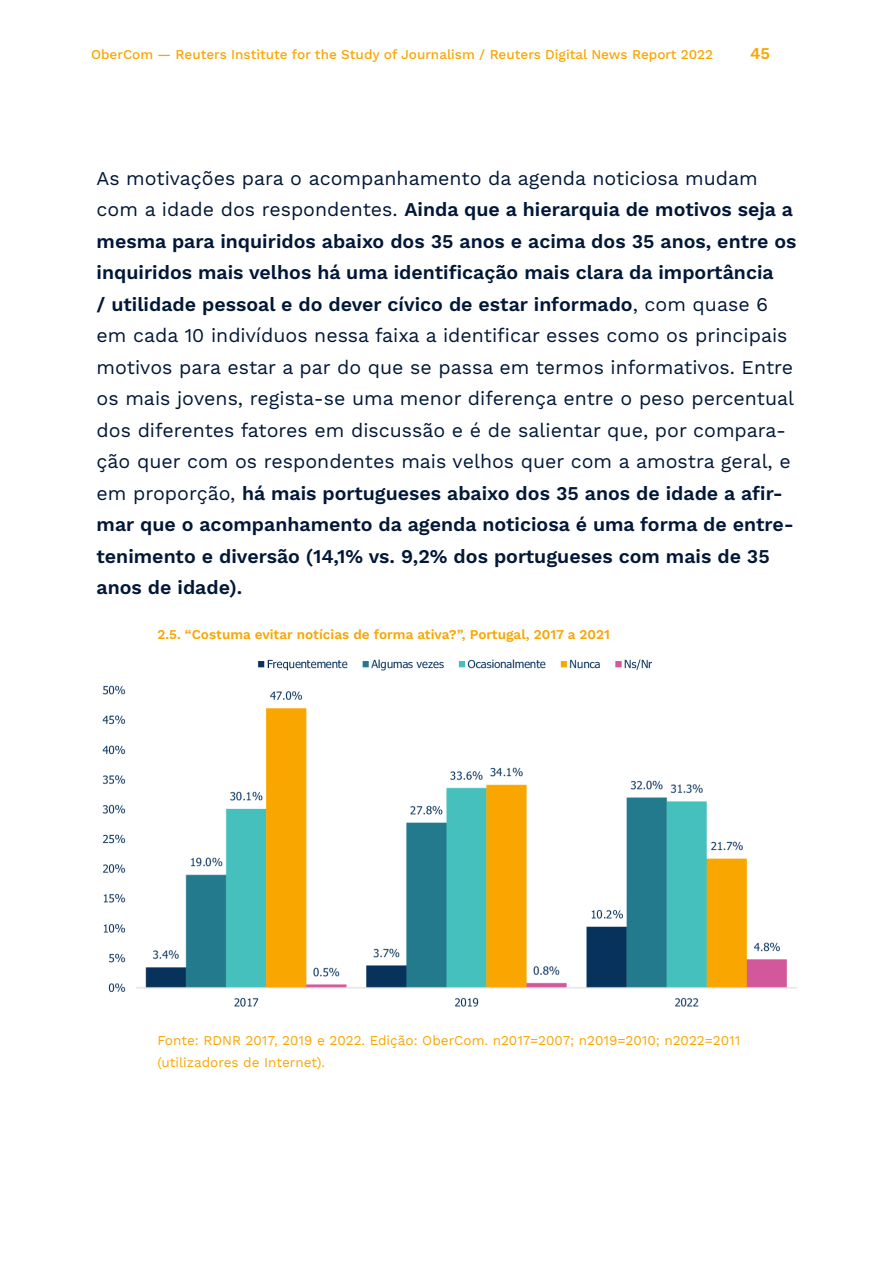
<style>
.page{position:relative;width:893px;height:1263px;background:#fff}
.page>*{position:absolute;margin:0;border:0;box-sizing:border-box;transform-origin:0 0}
.t1{font:19.5px/31.5px "Work Sans";color:#001737}
.t2{font:600 16.5px "Work Sans";color:#f9a600}
.t3{font:13.5px/22.5px "Work Sans";color:#f9a600}
.t4{font:500 13.5px "Work Sans";color:#f9a600}
.t5{font:600 13.5px "Work Sans";color:#f9a600}
.s1{font-weight:600}
</style>
<div class="page">
<img style="left:102px;top:659px;width:695px;height:348px">
<p class="t4" style="left:91px;top:47px;width:624px">OberCom — Reuters Institute for the Study of Journalism / Reuters Digital News Report 2022</p>
<p class="t2" style="left:750px;top:44px;width:22px">45</p>
<p class="t1" style="left:97px;top:163px;width:701px">As motivações para o acompanhamento da agenda noticiosa mudam com a idade dos respondentes. <span class="s1">Ainda que a hierarquia de motivos seja a mesma para inquiridos abaixo dos 35 anos e acima dos 35 anos, entre os inquiridos mais velhos há uma identificação mais clara da importância<br>/ utilidade pessoal e do dever cívico de estar informado</span>, com quase 6 em cada 10 indivíduos nessa faixa a identificar esses como os principais motivos para estar a par do que se passa em termos informativos. Entre os mais jovens, regista-se uma menor diferença entre o peso percentual dos diferentes fatores em discussão e é de salientar que, por compara&shy;ção quer com os respondentes mais velhos quer com a amostra geral, e em proporção, <span class="s1">há mais portugueses abaixo dos 35 anos de idade a afir&shy;mar que o acompanhamento da agenda noticiosa é uma forma de entre&shy;tenimento e diversão (14,1% vs. 9,2% dos portugueses com mais de 35 anos de idade).</span></p>
<p class="t5" style="left:157px;top:627px;width:454px">2.5. “Costuma evitar notícias de forma ativa?”, Portugal, 2017 a 2021</p>
<p class="t3" style="left:157px;top:1029px;width:584px">Fonte: RDNR 2017, 2019 e 2022. Edição: OberCom. n2017=2007; n2019=2010; n2022=2011 (utilizadores de Internet).</p>
</div>
